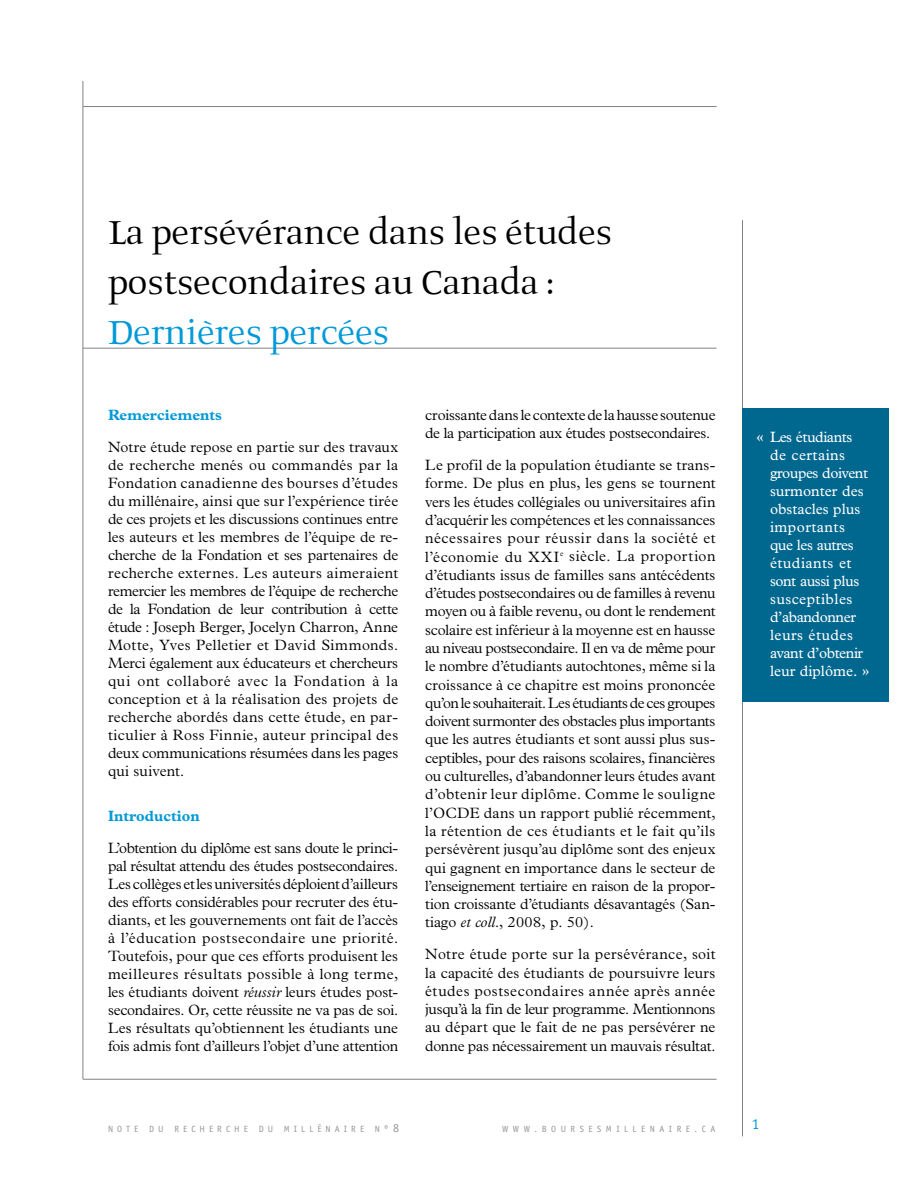
<style>
.page{position:relative;width:918px;height:1188px;background:#fff}
.page>*{position:absolute;margin:0;border:0;box-sizing:border-box;transform-origin:0 0}
.t1{font:42px/50.4px "AI Prospera II";color:#000}
.t2{font:42px "AI Prospera II";color:#0099d8}
.t3{font:300 15px/18.3px "Plantin";letter-spacing:-.015em;color:#000;text-align:justify}
.t4{font:15px/18px "Plantin";color:#fff}
.t5{font:700 15px "Plantin";color:#0099d8}
.t6{font:15px "Officina Sans Std";color:#0099d8}
.t7{font:9px "Officina Sans Std";letter-spacing:.45em;color:#939598}
.t8{font:9px "Officina Sans Std";letter-spacing:.5em;color:#939598}
.s1{font-style:italic}
.s2{font-family:"Utopia";font-size:16.5px}
.s3{font-size:10.5px}
.s4{font-size:12px}
</style>
<div class="page">
<hr style="left:83px;top:81px;width:1px;height:998px;background:#808285">
<hr style="left:742px;top:220px;width:1px;height:916px;background:#808285">
<hr style="left:83px;top:106px;width:634px;height:1px;background:#808285">
<hr style="left:83px;top:348px;width:634px;height:1px;background:#808285">
<hr style="left:83px;top:1079px;width:634px;height:1px;background:#808285">
<div style="left:742px;top:409px;width:147px;height:293px;background:#00678f"></div>
<h1 class="t1" style="left:108px;top:209px;width:506px">La persévérance dans les études postsecondaires au Canada :</h1>
<h1 class="t2" style="left:108px;top:315px;width:282px">Dernières percées</h1>
<p class="t5" style="left:108px;top:406px;width:116px">Remerciements</p>
<p class="t3" style="left:108px;top:438px;width:292px">Notre étude repose en partie sur des travaux de recherche menés ou commandés par la Fondation canadienne des bourses d’études du millénaire, ainsi que sur l’expérience tirée de ces projets et les discussions continues entre les auteurs et les membres de l’équipe de re&shy;cherche de la Fondation et ses partenaires de recherche externes. Les auteurs aimeraient remercier les membres de l’équipe de recherche de la Fondation de leur contribution à cette étude : Joseph Berger, Jocelyn Charron, Anne Motte, Yves Pelletier et David Simmonds.<br>Merci également aux éducateurs et chercheurs qui ont collaboré avec la Fondation à la conception et à la réalisation des projets de recherche abordés dans cette étude, en par&shy;ticulier à Ross Finnie, auteur principal des deux communications résumées dans les pages qui suivent.</p>
<p class="t5" style="left:108px;top:807px;width:93px">Introduction</p>
<p class="t3" style="left:108px;top:839px;width:292px">L’obtention du diplôme est sans doute le princi&shy;pal résultat attendu des études postsecondaires.<br>Les collèges et les universités déploient d’ailleurs des efforts considérables pour recruter des étu&shy;diants, et les gouvernements ont fait de l’accès à l’éducation postsecondaire une priorité.<br>Toutefois, pour que ces efforts produisent les meilleures résultats possible à long terme, les étudiants doivent <span class="s1">réussir</span> leurs études post&shy;secondaires. Or, cette réussite ne va pas de soi.<br>Les résultats qu’obtiennent les étudiants une fois admis font d’ailleurs l’objet d’une attention</p>
<p class="t3" style="left:425px;top:406px;width:292px">croissante dans le contexte de la hausse soutenue de la participation aux études postsecondaires.</p>
<p class="t3" style="left:425px;top:456px;width:292px">Le profil de la population étudiante se trans&shy;forme. De plus en plus, les gens se tournent vers les études collégiales ou universitaires afin d’acquérir les compétences et les connaissances nécessaires pour réussir dans la société et l’économie du XXI<sup>e</sup> siècle. La proportion d’étudiants issus de familles sans antécédents d’études postsecondaires ou de familles à revenu moyen ou à faible revenu, ou dont le rendement scolaire est inférieur à la moyenne est en hausse au niveau postsecondaire. Il en va de même pour le nombre d’étudiants autochtones, même si la croissance à ce chapitre est moins prononcée qu’on le souhaiterait. Les étudiants de ces groupes doivent surmonter des obstacles plus importants que les autres étudiants et sont aussi plus sus&shy;ceptibles, pour des raisons scolaires, financières ou culturelles, d’abandonner leurs études avant d’obtenir leur diplôme. Comme le souligne l’OCDE dans un rapport publié récemment, la rétention de ces étudiants et le fait qu’ils persévèrent jusqu’au diplôme sont des enjeux qui gagnent en importance dans le secteur de l’enseignement tertiaire en raison de la propor&shy;tion croissante d’étudiants désavantagés (San&shy;tiago <span class="s1">et coll</span>., 2008, p. 50).</p>
<p class="t3" style="left:425px;top:945px;width:292px">Notre étude porte sur la persévérance, soit la capacité des étudiants de poursuivre leurs études postsecondaires année après année jusqu’à la fin de leur programme. Mentionnons au départ que le fait de ne pas persévérer ne donne pas nécessairement un mauvais résultat.</p>
<p class="t4" style="left:770px;top:428px;width:101px;text-indent:-14px"><span class="s2">«</span> Les étudiants de certains groupes doivent surmonter des obstacles plus importants que les autres étudiants et sont aussi plus susceptibles d’abandonner leurs études avant d’obtenir leur diplôme. <span class="s2">»</span></p>
<p class="t7" style="left:108px;top:1124px;width:293px">NOTE DU RECHERCHE DU MILLÉNAIRE N<span class="s3">º</span><span class="s4">8</span></p>
<p class="t8" style="left:502px;top:1124px;width:215px">WWW.BOURSESMILLENAIRE.CA</p>
<p class="t6" style="left:752px;top:1116px;width:9px">1</p>
</div>
